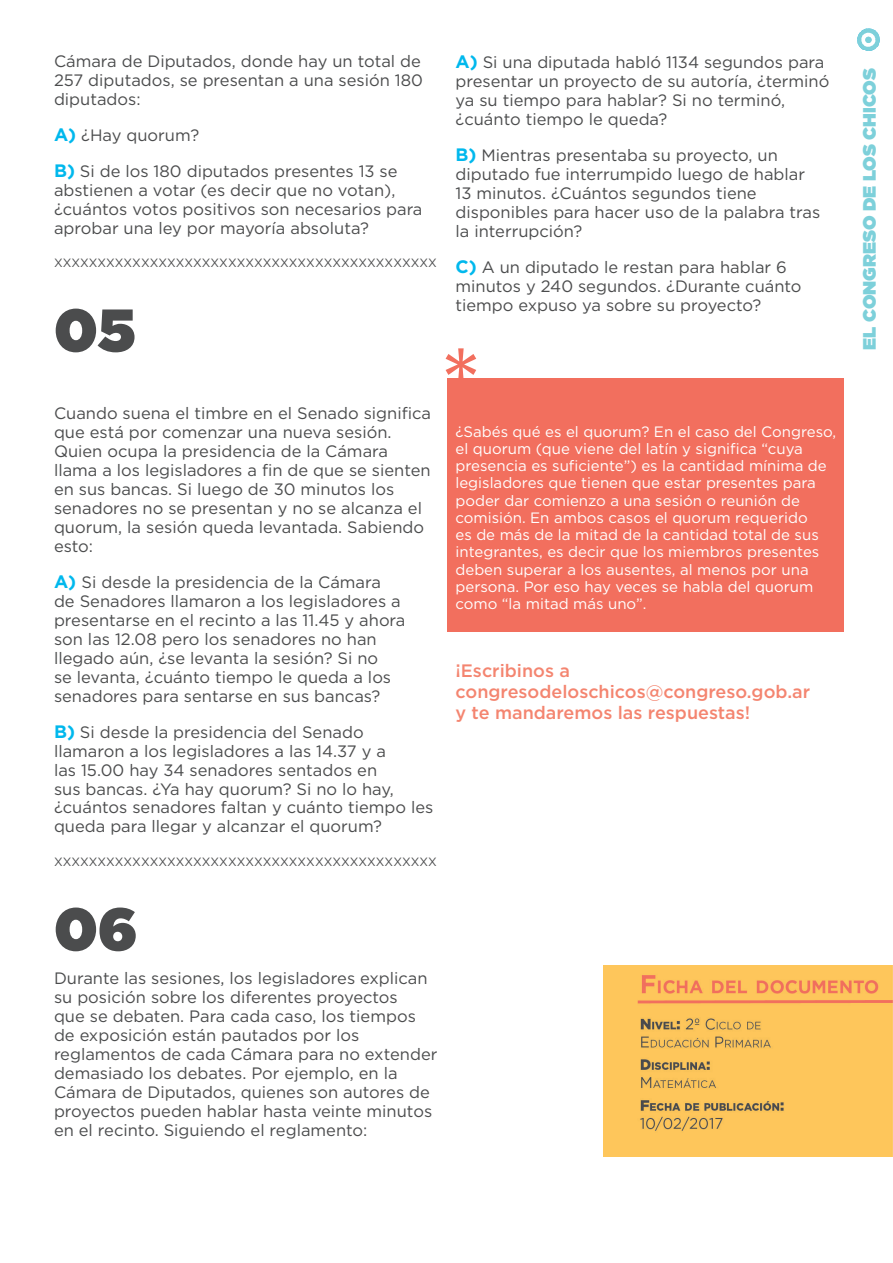
<style>
.page{position:relative;width:893px;height:1263px;background:#fff}
.page>*{position:absolute;margin:0;border:0;box-sizing:border-box;transform-origin:0 0}
.TEXTO_01{font:105px "Gotham";color:#f26f5e}
.TEXTO_01-2{font:900 60px "Gotham";color:#4b4c4d}
.TEXTO_01-3{font:500 18px/20.7px "Gotham";color:#f48570}
.t1{font:900 18px "Gotham";color:#7dd0da}
.TEXTO_01-4{font:16.5px/19px "Gotham";color:#4b4c4d}
.TEXTO_01-5{font:15px/17.2px "Gotham";color:#fff}
.TEXTO_01-6{font:12px "Gotham";color:#4b4c4d}
.s1{font-weight:700;font-size:18px;color:#00b8ed}
</style>
<div class="page">
<svg style="left:857px;top:28px;width:23px;height:23px"></svg>
<div style="left:865px;top:37px;width:7px;height:6px;background:#7dd0da;border-radius:50%"></div>
<div style="left:447px;top:378px;width:396px;height:254px;background:#f26f5e"></div>
<img style="left:603px;top:965px;width:290px;height:191px">
<p class="TEXTO_01-4" style="left:54px;top:52px;width:370px">Cámara de Diputados, donde hay un total de<br>257 diputados, se presentan a una sesión 180 diputados:</p>
<p class="TEXTO_01-4" style="left:54px;top:125px;width:147px"><span class="s1">A)</span> ¿Hay quorum?</p>
<p class="TEXTO_01-4" style="left:54px;top:161px;width:370px"><span class="s1">B)</span> Si de los 180 diputados presentes 13 se abstienen a votar (es decir que no votan), ¿cuántos votos positivos son necesarios para aprobar una ley por mayoría absoluta?</p>
<p class="TEXTO_01-6" style="left:54px;top:256px;width:384px">XXXXXXXXXXXXXXXXXXXXXXXXXXXXXXXXXXXXXXXXXXXX</p>
<p class="TEXTO_01-2" style="left:54px;top:287px;width:83px">05</p>
<p class="TEXTO_01-4" style="left:455px;top:53px;width:375px"><span class="s1">A)</span> Si una diputada habló 1134 segundos para presentar un proyecto de su autoría, ¿terminó ya su tiempo para hablar? Si no terminó, ¿cuánto tiempo le queda?</p>
<p class="TEXTO_01-4" style="left:455px;top:145px;width:366px"><span class="s1">B)</span> Mientras presentaba su proyecto, un diputado fue interrumpido luego de hablar 13 minutos. ¿Cuántos segundos tiene disponibles para hacer uso de la palabra tras la interrupción?</p>
<p class="TEXTO_01-4" style="left:455px;top:257px;width:348px"><span class="s1">C)</span> A un diputado le restan para hablar 6 minutos y 240 segundos. ¿Durante cuánto tiempo expuso ya sobre su proyecto?</p>
<p class="TEXTO_01" style="left:438px;top:318px;width:47px">*</p>
<p class="TEXTO_01-4" style="left:54px;top:404px;width:379px">Cuando suena el timbre en el Senado significa que está por comenzar una nueva sesión.<br>Quien ocupa la presidencia de la Cámara llama a los legisladores a fin de que se sienten en sus bancas. Si luego de 30 minutos los senadores no se presentan y no se alcanza el quorum, la sesión queda levantada. Sabiendo esto:</p>
<p class="TEXTO_01-4" style="left:54px;top:572px;width:353px"><span class="s1">A)</span> Si desde la presidencia de la Cámara de Senadores llamaron a los legisladores a presentarse en el recinto a las 11.45 y ahora son las 12.08 pero los senadores no han llegado aún, ¿se levanta la sesión? Si no<br>se levanta, ¿cuánto tiempo le queda a los senadores para sentarse en sus bancas?</p>
<p class="TEXTO_01-4" style="left:54px;top:722px;width:381px"><span class="s1">B)</span> Si desde la presidencia del Senado llamaron a los legisladores a las 14.37 y a<br>las 15.00 hay 34 senadores sentados en<br>sus bancas. ¿Ya hay quorum? Si no lo hay, ¿cuántos senadores faltan y cuánto tiempo les queda para llegar y alcanzar el quorum?</p>
<p class="TEXTO_01-6" style="left:54px;top:854px;width:384px">XXXXXXXXXXXXXXXXXXXXXXXXXXXXXXXXXXXXXXXXXXXX</p>
<p class="TEXTO_01-5" style="left:455px;top:422px;width:382px">¿Sabés qué es el quorum? En el caso del Congreso, el quorum (que viene del latín y significa “cuya presencia es suficiente”) es la cantidad mínima de legisladores que tienen que estar presentes para poder dar comienzo a una sesión o reunión de comisión. En ambos casos el quorum requerido<br>es de más de la mitad de la cantidad total de sus integrantes, es decir que los miembros presentes deben superar a los ausentes, al menos por una persona. Por eso hay veces se habla del quorum como “la mitad más uno”.</p>
<p class="TEXTO_01-3" style="left:455px;top:660px;width:356px">¡Escribinos a congresodeloschicos@congreso.gob.ar y te mandaremos las respuestas!</p>
<p class="TEXTO_01-2" style="left:54px;top:886px;width:85px">06</p>
<p class="TEXTO_01-4" style="left:54px;top:969px;width:385px">Durante las sesiones, los legisladores explican su posición sobre los diferentes proyectos<br>que se debaten. Para cada caso, los tiempos de exposición están pautados por los reglamentos de cada Cámara para no extender demasiado los debates. Por ejemplo, en la Cámara de Diputados, quienes son autores de proyectos pueden hablar hasta veinte minutos en el recinto. Siguiendo el reglamento:</p>
<p class="t1" style="left:857px;top:350px;width:283px;rotate:-90deg">EL CONGRESO DE LOS CHICOS</p>
</div>
